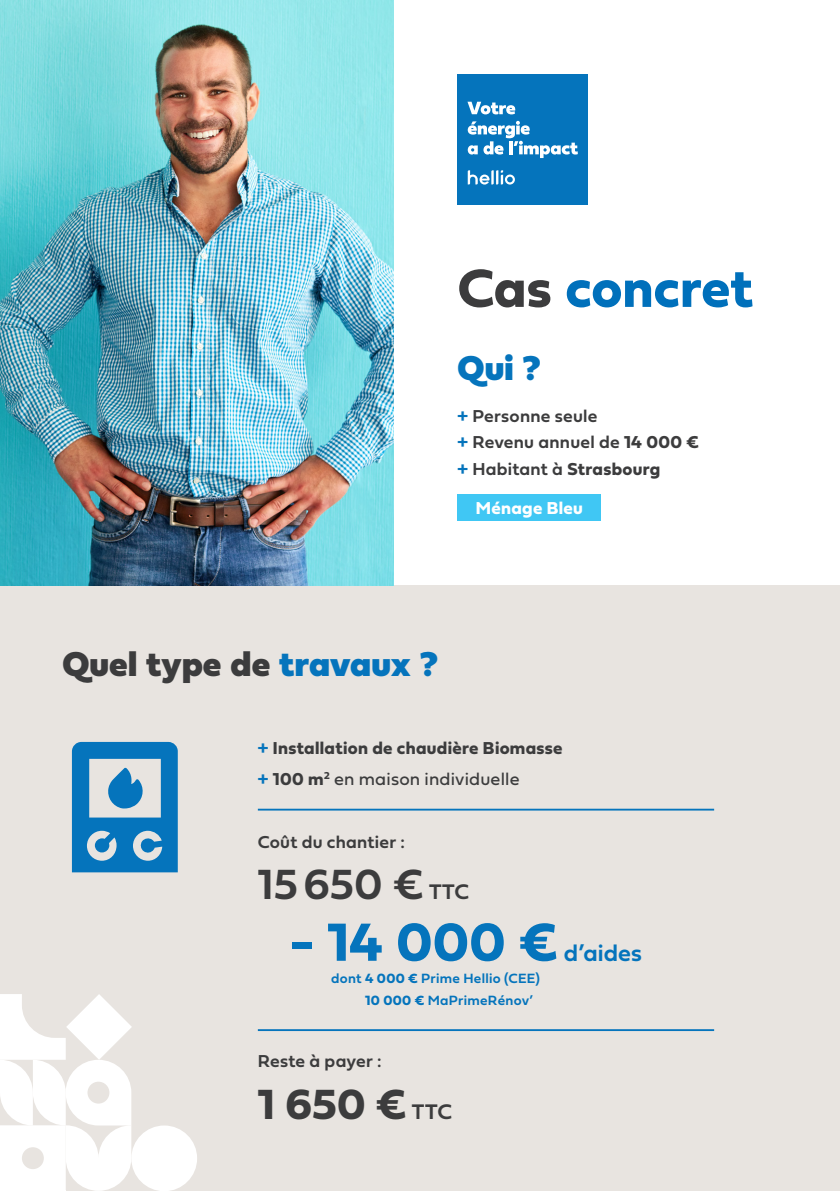
<style>
.page{position:relative;width:840px;height:1191px;background:#fff}
.page>*{position:absolute;margin:0;border:0;box-sizing:border-box;transform-origin:0 0}
.t1{font:700 56px "Fieldwork Geo";color:#0070bb}
.t2{font:700 56px "Fieldwork Geo";color:#0574bc}
.t3{font:44px "Fieldwork Geo Demibold";color:#3c3c3d}
.t4{font:700 44px "Fieldwork Geo";color:#3c3c3d}
.t5{font:900 36px "Fieldwork Geo";color:#3c3c3d}
.t6{font:900 36px "Fieldwork Geo";color:#0574bc}
.t7{font:24px "Fieldwork Geo Demibold";color:#0574bc}
.t8{font:18px "Fieldwork Geo Demibold";letter-spacing:.015em;color:#3c3c3d}
.t9{font:700 18px "Fieldwork Geo";letter-spacing:.015em;color:#3c3c3d}
.t10{font:18px "Fieldwork Geo";letter-spacing:.01em;color:#3c3c3d}
.t11{font:700 18px "Fieldwork Geo";letter-spacing:.015em;color:#fff}
.t12{font:14px/22.2px "Fieldwork Geo Demibold";letter-spacing:.02em;color:#0574bc}
.s1{color:#3c3c3d}
.s2{color:#0574bc}
.s3{font-family:"Fieldwork Geo";font-weight:700}
.s4{font-family:"Fieldwork Geo Demibold";font-weight:400;color:#0574bc}
.s5{font-family:"Fieldwork Geo Demibold";font-weight:400}
.s6{font-family:"Fieldwork Geo Demibold";color:#0574bc}
.s7{font-weight:700}
.s8{font-size:22px}
.s9{font-family:"Fieldwork Geo Demibold";font-weight:400;font-size:22px}
</style>
<div class="page">
<div style="left:0;top:585px;width:839px;height:606px;background:#e8e4e0"></div>
<img style="left:0;top:0;width:394px;height:585px">
<div style="left:457px;top:74px;width:130px;height:131px;background:#0574bc"></div>
<svg style="left:467px;top:170px;width:47px;height:15px"></svg>
<svg style="left:467px;top:102px;width:48px;height:12px"></svg>
<svg style="left:467px;top:121px;width:110px;height:37px"></svg>
<div style="left:457px;top:494px;width:144px;height:27px;background:#40c7f4"></div>
<svg style="left:0;top:994px;width:132px;height:197px"></svg>
<div style="left:131px;top:1125px;width:66px;height:66px;background:#fff;border-radius:33px"></div>
<hr style="left:0;top:1190px;width:66px;height:1px;background:#fff">
<svg style="left:72px;top:742px;width:106px;height:130px"></svg>
<hr style="left:258px;top:808px;width:455px;height:2px;background:#0574bc">
<hr style="left:258px;top:1029px;width:455px;height:2px;background:#0574bc">
<p class="t1" style="left:457px;top:244px;width:297px"><span class="s1">Cas</span> concret</p>
<p class="t6" style="left:457px;top:335px;width:84px">Qui ?</p>
<p class="t8" style="left:457px;top:402px;width:141px"><span class="s2">+</span> Personne seule</p>
<p class="t8" style="left:457px;top:428px;width:242px"><span class="s2">+</span> Revenu annuel de <span class="s3">14 000 €</span></p>
<p class="t9" style="left:457px;top:454px;width:204px"><span class="s4">+</span> <span class="s5">Habitant à</span> Strasbourg</p>
<p class="t11" style="left:475px;top:493px;width:109px">Ménage Bleu</p>
<p class="t5" style="left:62px;top:631px;width:376px">Quel type de <span class="s2">travaux ?</span></p>
<p class="t9" style="left:258px;top:734px;width:306px"><span class="s4">+</span> Installation de chaudière Biomasse</p>
<p class="t10" style="left:258px;top:765px;width:263px"><span class="s6">+</span> <span class="s7">100 m</span><sup>2</sup> en maison individuelle</p>
<p class="t8" style="left:258px;top:827px;width:149px">Coût du chantier :</p>
<p class="t3" style="left:258px;top:849px;width:213px">15650 € <span class="s8">TTC</span></p>
<p class="t2" style="left:289px;top:898px;width:270px">- 14 000 €</p>
<p class="t12" style="left:365px;top:966px;width:176px;text-indent:-34px">dont <span class="s3">4 000 €</span> Prime Hellio (CEE)<br><span class="s3">10 000 €</span> MaPrimeRénov’</p>
<p class="t7" style="left:563px;top:934px;width:79px">d’aides</p>
<p class="t8" style="left:258px;top:1047px;width:125px">Reste à payer :</p>
<p class="t4" style="left:258px;top:1069px;width:195px">1 650 € <span class="s9">TTC</span></p>
</div>
